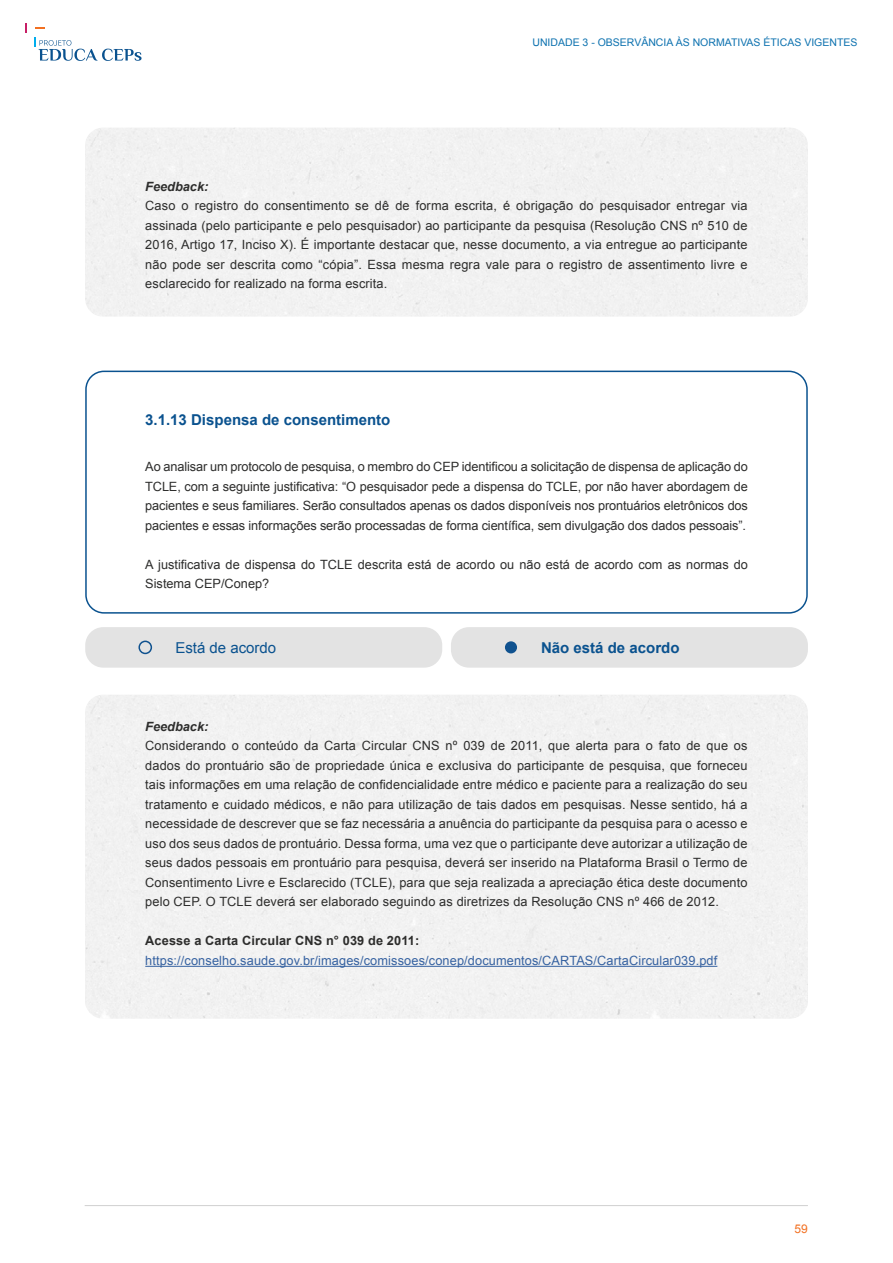
<style>
.page{position:relative;width:893px;height:1263px;background:#fff}
.page>*{position:absolute;margin:0;border:0;box-sizing:border-box;transform-origin:0 0}
.t1{font:700 15px "Arial";color:#0a528f}
.t2{font:15px "Arial";color:#0a528f}
.t3{font:12.75px/19.5px "Arial";color:#2d2d2c;text-align:justify}
.t4{font:12.75px "Arial";letter-spacing:.01em;color:#3662a1}
.t5{font:700 12.75px "Arial";letter-spacing:.01em;color:#2d2d2c}
.t6{font:italic 700 12.75px "Arial";color:#2d2d2c}
.t7{font:12px "Arial";color:#f27021}
.t8{font:10.5px "Arial";color:#0c71af}
</style>
<div class="page">
<hr style="left:85px;top:1205px;width:723px;height:1px;background:#d0d0d0">
<svg style="left:25px;top:24px;width:2px;height:9px"></svg>
<svg style="left:34px;top:38px;width:108px;height:23px"></svg>
<div style="left:85px;top:371px;width:723px;height:243px;border:2px solid #0a528f;border-radius:18px"></div>
<div style="left:85px;top:627px;width:357px;height:41px;background:#e3e3e3;border-radius:18px"></div>
<div style="left:451px;top:627px;width:357px;height:41px;background:#e3e3e3;border-radius:18px"></div>
<div style="left:138px;top:641px;width:14px;height:13px;border:2px solid #10528f;border-radius:50%"></div>
<div style="left:505px;top:641px;width:12px;height:12px;background:#10528f;border-radius:50%"></div>
<div style="left:85px;top:970px;width:723px;height:49px;background:#f2f2f2"></div>
<hr style="left:145px;top:966px;width:572px;height:1px;background:#3662a1">
<p class="t8" style="left:532px;top:36px;width:326px">UNIDADE 3 - OBSERVÂNCIA ÀS NORMATIVAS ÉTICAS VIGENTES</p>
<p class="t6" style="left:145px;top:178px;width:65px">Feedback:</p>
<p class="t3" style="left:145px;top:196px;width:604px">Caso o registro do consentimento se dê de forma escrita, é obrigação do pesquisador entregar via assinada (pelo participante e pelo pesquisador) ao participante da pesquisa (Resolução CNS nº 510 de 2016, Artigo 17, Inciso X). É importante destacar que, nesse documento, a via entregue ao participante não pode ser descrita como “cópia”. Essa mesma regra vale para o registro de assentimento livre e esclarecido for realizado na forma escrita.</p>
<p class="t1" style="left:145px;top:409px;width:247px">3.1.13 Dispensa de consentimento</p>
<p class="t3" style="left:145px;top:457px;width:604px">Ao analisar um protocolo de pesquisa, o membro do CEP identificou a solicitação de dispensa de aplicação do TCLE, com a seguinte justificativa: “O pesquisador pede a dispensa do TCLE, por não haver abordagem de pacientes e seus familiares. Serão consultados apenas os dados disponíveis nos prontuários eletrônicos dos pacientes e essas informações serão processadas de forma científica, sem divulgação dos dados pessoais”.</p>
<p class="t3" style="left:145px;top:554px;width:604px">A justificativa de dispensa do TCLE descrita está de acordo ou não está de acordo com as normas do<br>Sistema CEP/Conep?</p>
<p class="t2" style="left:175px;top:638px;width:102px">Está de acordo</p>
<p class="t1" style="left:541px;top:638px;width:140px">Não está de acordo</p>
<p class="t6" style="left:145px;top:718px;width:65px">Feedback:</p>
<p class="t3" style="left:145px;top:736px;width:604px">Considerando o conteúdo da Carta Circular CNS nº 039 de 2011, que alerta para o fato de que os dados do prontuário são de propriedade única e exclusiva do participante de pesquisa, que forneceu tais informações em uma relação de confidencialidade entre médico e paciente para a realização do seu tratamento e cuidado médicos, e não para utilização de tais dados em pesquisas. Nesse sentido, há a necessidade de descrever que se faz necessária a anuência do participante da pesquisa para o acesso e uso dos seus dados de prontuário. Dessa forma, uma vez que o participante deve autorizar a utilização de seus dados pessoais em prontuário para pesquisa, deverá ser inserido na Plataforma Brasil o Termo de Consentimento Livre e Esclarecido (TCLE), para que seja realizada a apreciação ética deste documento pelo CEP. O TCLE deverá ser elaborado seguindo as diretrizes da Resolução CNS nº 466 de 2012.</p>
<p class="t5" style="left:145px;top:932px;width:276px">Acesse a Carta Circular CNS n° 039 de 2011:</p>
<p class="t4" style="left:145px;top:952px;width:573px">https://conselho.saude.gov.br/images/comissoes/conep/documentos/CARTAS/CartaCircular039.pdf</p>
<p class="t7" style="left:795px;top:1221px;width:15px">59</p>
</div>
